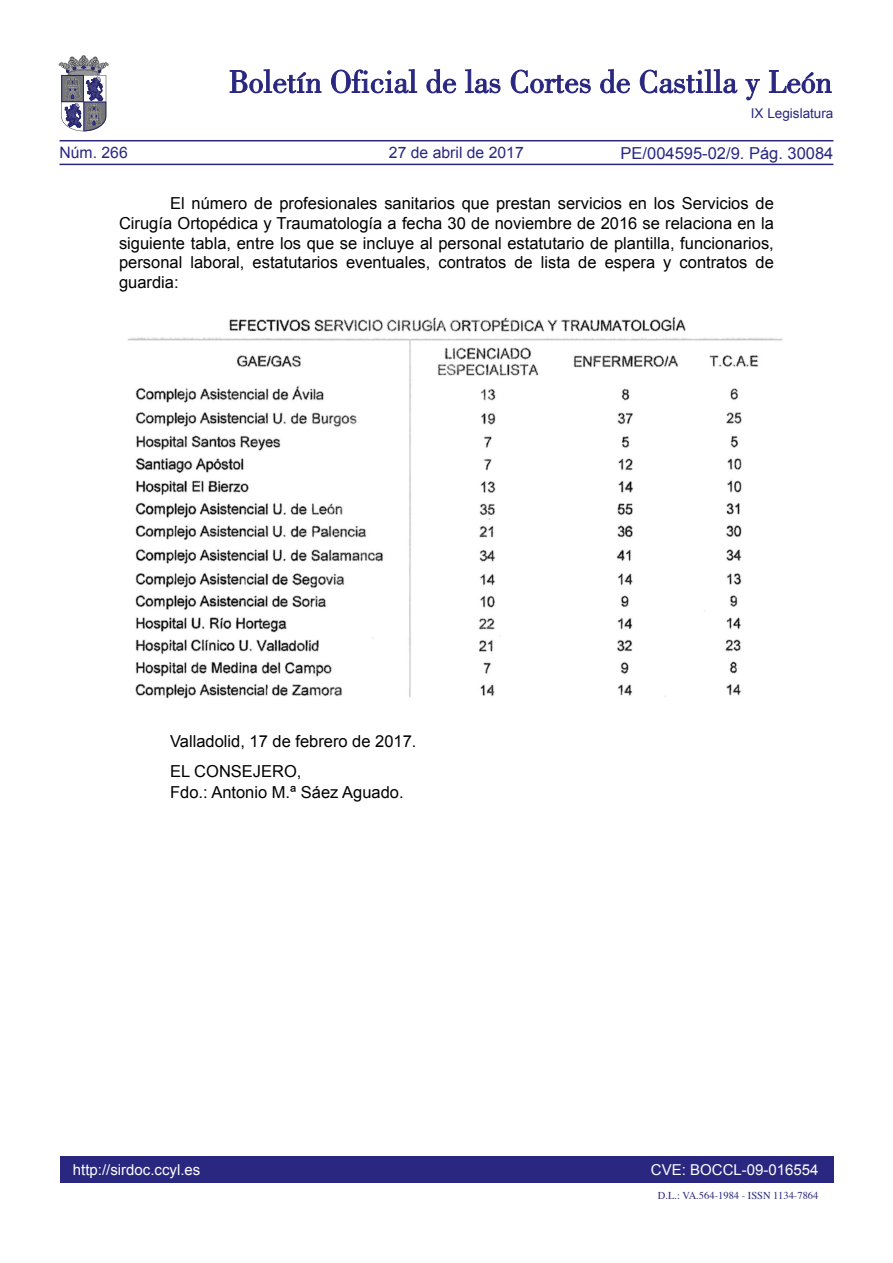
<style>
.page{position:relative;width:893px;height:1263px;background:#fff}
.page>*{position:absolute;margin:0;border:0;box-sizing:border-box;transform-origin:0 0}
.TEXTO_NORMAL{font:16.5px/19.8px "Arial";color:#000;text-align:justify}
.firma{font:16.5px/21px "Arial";color:#000}
.valladolid{font:16.5px "Arial";color:#000}
.t1{font:16.5px "Arial";color:#292780}
.t2{font:15.75px "Arial";color:#292780}
.t3{font:15px "Arial";color:#fff}
.t4{font:13.5px "Arial";color:#292780}
.t5{font:10.5px "Times";color:#292780}
</style>
<div class="page">
<div style="left:60px;top:1157px;width:773px;height:26px;background:#292780"></div>
<hr style="left:60px;top:164px;width:773px;height:1px;background:#292780">
<hr style="left:60px;top:140px;width:773px;height:1px;background:#292780">
<svg style="left:230px;top:69px;width:91px;height:24px"></svg>
<svg style="left:331px;top:69px;width:86px;height:24px"></svg>
<svg style="left:426px;top:69px;width:30px;height:24px"></svg>
<svg style="left:465px;top:69px;width:35px;height:24px"></svg>
<svg style="left:511px;top:70px;width:80px;height:23px"></svg>
<svg style="left:600px;top:69px;width:30px;height:24px"></svg>
<svg style="left:640px;top:69px;width:97px;height:24px"></svg>
<svg style="left:745px;top:79px;width:15px;height:21px"></svg>
<svg style="left:769px;top:70px;width:62px;height:23px"></svg>
<svg style="left:59px;top:55px;width:49px;height:76px"></svg>
<img style="left:127px;top:316px;width:655px;height:383px">
<p class="t4" style="left:751px;top:105px;width:84px">IX Legislatura</p>
<p class="t1" style="left:621px;top:142px;width:214px">PE/004595-02/9. Pág. 30084</p>
<p class="TEXTO_NORMAL" style="left:119px;top:194px;width:656px;text-indent:51px">El número de profesionales sanitarios que prestan servicios en los Servicios de Cirugía Ortopédica y Traumatología a fecha 30 de noviembre de 2016 se relaciona en la siguiente tabla, entre los que se incluye al personal estatutario de plantilla, funcionarios, personal laboral, estatutarios eventuales, contratos de lista de espera y contratos de guardia:</p>
<p class="t2" style="left:60px;top:142px;width:70px">Núm. 266</p>
<p class="t2" style="left:389px;top:142px;width:136px">27 de abril de 2017</p>
<p class="valladolid" style="left:170px;top:731px;width:248px">Valladolid, 17 de febrero de 2017.</p>
<p class="firma" style="left:170px;top:761px;width:235px">EL CONSEJERO,<br>Fdo.: Antonio M.ª Sáez Aguado.</p>
<p class="t3" style="left:73px;top:1159px;width:129px">http://sirdoc.ccyl.es</p>
<p class="t3" style="left:651px;top:1159px;width:169px">CVE: BOCCL-09-016554</p>
<p class="t5" style="left:658px;top:1185px;width:162px">D.L.: VA.564-1984 - ISSN 1134-7864</p>
</div>
